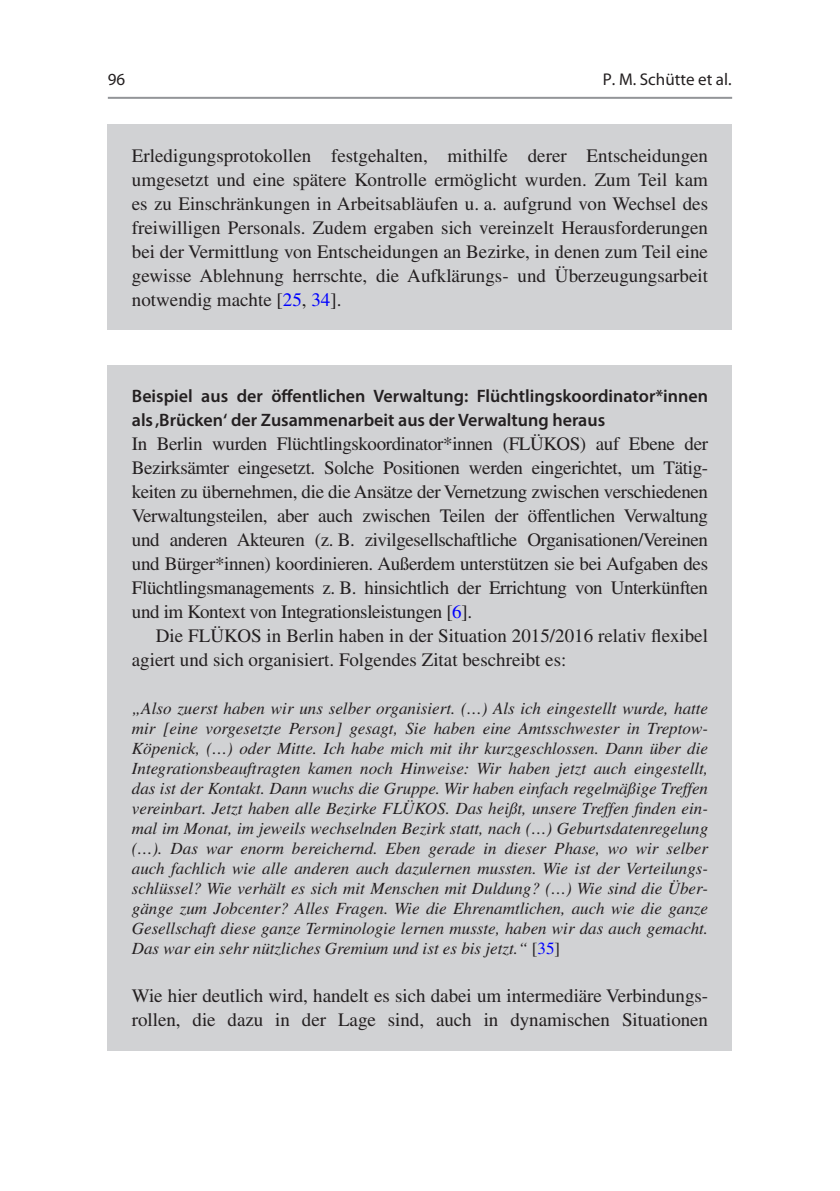
<style>
.page{position:relative;width:840px;height:1191px;background:#fff}
.page>*{position:absolute;margin:0;border:0;box-sizing:border-box;transform-origin:0 0}
.t1{font:19px/24px "Times Roman 2";letter-spacing:-.005em;color:#231f20;text-align:justify}
.t2{font:600 18px/24px "Myriad Pro";color:#231f20}
.t3{font:italic 17px/20px "Times";color:#231f20;text-align:justify}
.t4{font:17px "Myriad Pro";color:#231f20}
.s1{color:#00f}
.s2{font-family:"Times Roman 2";font-style:normal}
.s3{font-family:"Times Roman 2";font-style:normal;color:#00f}
</style>
<div class="page">
<hr style="left:108px;top:97px;width:623px;height:2px;background:#939598">
<div style="left:108px;top:125px;width:623px;height:205px;background:#d1d2d4"></div>
<div style="left:108px;top:365px;width:623px;height:85px;background:#d1d2d4"></div>
<div style="left:108px;top:413px;width:623px;height:229px;background:#d1d2d4"></div>
<div style="left:108px;top:605px;width:623px;height:369px;background:#d1d2d4"></div>
<div style="left:108px;top:965px;width:623px;height:85px;background:#d1d2d4"></div>
<p class="t4" style="left:108px;top:68px;width:19px">96</p>
<p class="t4" style="left:602px;top:68px;width:130px">P. M. Schütte et al.</p>
<p class="t1" style="left:132px;top:143px;width:577px">Erledigungsprotokollen festgehalten, mithilfe derer Entscheidungen umgesetzt und eine spätere Kontrolle ermöglicht wurden. Zum Teil kam es zu Einschränkungen in Arbeitsabläufen u. a. aufgrund von Wechsel des freiwilligen Personals. Zudem ergaben sich vereinzelt Herausforderungen bei der Vermittlung von Entscheidungen an Bezirke, in denen zum Teil eine gewisse Ablehnung herrschte, die Aufklärungs- und Überzeugungsarbeit notwendig machte [<span class="s1">25</span>, <span class="s1">34</span>].</p>
<p class="t2" style="left:132px;top:383px;width:577px">Beispiel aus der öffentlichen Verwaltung: Flüchtlingskoordinator*innen als ‚Brücken‘ der Zusammenarbeit aus der Verwaltung heraus</p>
<p class="t1" style="left:132px;top:431px;width:577px">In Berlin wurden Flüchtlingskoordinator*innen (FLÜKOS) auf Ebene der Bezirksämter eingesetzt. Solche Positionen werden eingerichtet, um Tätig&shy;keiten zu übernehmen, die die Ansätze der Vernetzung zwischen verschiedenen Verwaltungsteilen, aber auch zwischen Teilen der öffentlichen Verwaltung und anderen Akteuren (z. B. zivilgesellschaftliche Organisationen/Vereinen und Bürger*innen) koordinieren. Außerdem unterstützen sie bei Aufgaben des Flüchtlingsmanagements z. B. hinsichtlich der Errichtung von Unterkünften und im Kontext von Integrationsleistungen [<span class="s1">6</span>].</p>
<p class="t1" style="left:132px;top:623px;width:577px;text-indent:24px">Die FLÜKOS in Berlin haben in der Situation 2015/2016 relativ flexibel agiert und sich organisiert. Folgendes Zitat beschreibt es:</p>
<p class="t3" style="left:132px;top:698px;width:577px">„Also zuerst haben wir uns selber organisiert. (…) Als ich eingestellt wurde, hatte mir [eine vorgesetzte Person] gesagt, Sie haben eine Amtsschwester in Treptow-Köpenick, (…) oder Mitte. Ich habe mich mit ihr kurzgeschlossen. Dann über die Integrationsbeauftragten kamen noch Hinweise: Wir haben jetzt auch eingestellt, das ist der Kontakt. Dann wuchs die Gruppe. Wir haben einfach regelmäßige Treffen vereinbart. Jetzt haben alle Bezirke FLÜKOS. Das heißt, unsere Treffen finden ein&shy;mal im Monat, im jeweils wechselnden Bezirk statt, nach (…) Geburtsdatenregelung (…). Das war enorm bereichernd. Eben gerade in dieser Phase, wo wir selber auch fachlich wie alle anderen auch dazulernen mussten. Wie ist der Verteilungs&shy;schlüssel? Wie verhält es sich mit Menschen mit Duldung? (…) Wie sind die Über&shy;gänge zum Jobcenter? Alles Fragen. Wie die Ehrenamtlichen, auch wie die ganze Gesellschaft diese ganze Terminologie lernen musste, haben wir das auch gemacht.<br>Das war ein sehr nützliches Gremium und ist es bis jetzt.“ <span class="s2">[</span><span class="s3">35</span><span class="s2">]</span></p>
<p class="t1" style="left:132px;top:983px;width:577px">Wie hier deutlich wird, handelt es sich dabei um intermediäre Verbindungs&shy;rollen, die dazu in der Lage sind, auch in dynamischen Situationen</p>
</div>
